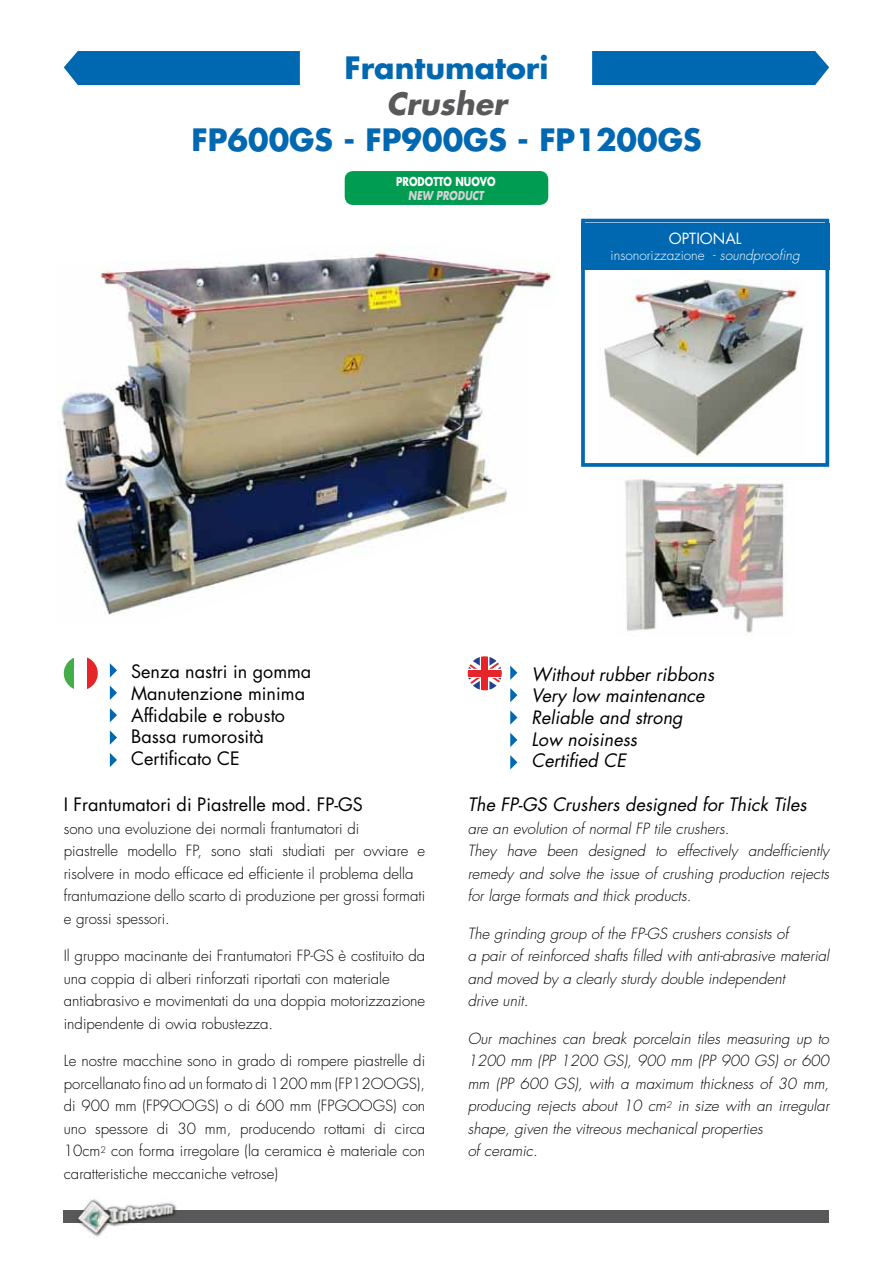
<style>
.page{position:relative;width:893px;height:1263px;background:#fff}
.page>*{position:absolute;margin:0;border:0;box-sizing:border-box;transform-origin:0 0}
.t1{font:700 30px "Futura";color:#0067b1}
.t2{font:italic 700 30px "Futura";color:#59595c}
.t3{font:18px/21.6px "Futura";color:#000}
.t4{font:italic 18px/21.6px "Futura";color:#000}
.t5{font:300 15px/22.5px "Futura";color:#000}
.t6{font:italic 300 15px/22.5px "Futura";color:#000}
.t7{font:15px "Futura";color:#fff}
.t8{font:300 13.5px "Futura";color:#fff}
.t9{font:700 12px "Futura";color:#fff;scale:.8 1}
.t10{font:italic 700 12px "Futura";color:#d1d3d4;scale:.8 1}
.s1{font-style:italic}
</style>
<div class="page">
<div style="left:64px;top:1210px;width:765px;height:13px;background:#59595c"></div>
<img style="left:77px;top:1199px;width:100px;height:38px">
<img style="left:625px;top:476px;width:159px;height:157px">
<img style="left:58px;top:250px;width:497px;height:365px">
<div style="left:592px;top:51px;width:237px;height:34px;background:#0067b1"></div>
<div style="left:64px;top:51px;width:236px;height:34px;background:#0067b1"></div>
<div style="left:345px;top:171px;width:203px;height:34px;background:#009c52;border-radius:9px"></div>
<svg style="left:110px;top:663px;width:7px;height:14px"></svg>
<svg style="left:510px;top:665px;width:7px;height:15px"></svg>
<svg style="left:110px;top:686px;width:7px;height:14px"></svg>
<svg style="left:510px;top:688px;width:7px;height:14px"></svg>
<svg style="left:110px;top:708px;width:7px;height:14px"></svg>
<svg style="left:510px;top:710px;width:7px;height:15px"></svg>
<svg style="left:110px;top:730px;width:7px;height:15px"></svg>
<svg style="left:110px;top:753px;width:7px;height:14px"></svg>
<svg style="left:510px;top:733px;width:7px;height:14px"></svg>
<svg style="left:510px;top:755px;width:7px;height:14px"></svg>
<svg style="left:88px;top:658px;width:10px;height:31px"></svg>
<svg style="left:64px;top:658px;width:10px;height:31px"></svg>
<svg style="left:468px;top:656px;width:34px;height:34px"></svg>
<div style="left:468px;top:670px;width:34px;height:6px;background:#e52529"></div>
<div style="left:482px;top:656px;width:6px;height:34px;background:#e52529"></div>
<svg style="left:468px;top:657px;width:12px;height:12px"></svg>
<svg style="left:468px;top:678px;width:12px;height:12px"></svg>
<svg style="left:489px;top:657px;width:13px;height:12px"></svg>
<svg style="left:489px;top:678px;width:12px;height:12px"></svg>
<img style="left:604px;top:279px;width:200px;height:177px">
<div style="left:581px;top:223px;width:248px;height:47px;background:#0067b1"></div>
<div style="left:581px;top:219px;width:248px;height:248px;border:4px solid #0067b1"></div>
<h1 class="t1" style="left:344px;top:47px;width:206px">Frantumatori</h1>
<h1 class="t2" style="left:386px;top:83px;width:122px">Crusher</h1>
<h1 class="t1" style="left:191px;top:119px;width:511px">FP600GS - FP900GS - FP1200GS</h1>
<p class="t9" style="left:396px;top:173px;width:126px">PRODOTTO NUOVO</p>
<p class="t10" style="left:408px;top:187px;width:96px">NEW PRODUCT</p>
<p class="t7" style="left:669px;top:228px;width:74px">OPTIONAL</p>
<p class="t8" style="left:611px;top:247px;width:191px">insonorizzazione - <span class="s1">soundproofing</span></p>
<p class="t3" style="left:131px;top:661px;width:182px">Senza nastri in gomma<br>Manutenzione minima<br>Affidabile e robusto<br>Bassa rumorosità<br>Certificato CE</p>
<p class="t4" style="left:532px;top:663px;width:184px">Without rubber ribbons<br>Very low maintenance<br>Reliable and strong<br>Low noisiness<br>Certified CE</p>
<p class="t3" style="left:64px;top:794px;width:301px">I Frantumatori di Piastrelle mod. FP-GS</p>
<p class="t5" style="left:64px;top:817px;width:363px">sono una evoluzione dei normali frantumatori di<br>piastrelle modello FP, sono stati studiati per ovviare e risolvere in modo efficace ed efficiente il problema della frantumazione dello scarto di produzione per grossi formati e grossi spessori.</p>
<p class="t5" style="left:64px;top:945px;width:363px">Il gruppo macinante dei Frantumatori FP-GS è costituito da una coppia di alberi rinforzati riportati con materiale antiabrasivo e movimentati da una doppia motorizzazione indipendente di owia robustezza.</p>
<p class="t5" style="left:64px;top:1050px;width:363px;text-align:justify">Le nostre macchine sono in grado di rompere piastrelle di porcellanato fino ad un formato di 1200 mm (FP12OOGS), di 900 mm (FP9OOGS) o di 600 mm (FPGOOGS) con uno spessore di 30 mm, producendo rottami di circa 10cm<sup>2</sup> con forma irregolare (la ceramica è materiale con caratteristiche meccaniche vetrose)</p>
<p class="t4" style="left:468px;top:794px;width:340px">The FP-GS Crushers designed for Thick Tiles</p>
<p class="t6" style="left:468px;top:817px;width:363px">are an evolution of normal FP tile crushers.<br>They have been designed to effectively andefficiently remedy and solve the issue of crushing production rejects for large formats and thick products.</p>
<p class="t6" style="left:468px;top:922px;width:363px">The grinding group of the FP-GS crushers consists of<br>a pair of reinforced shafts filled with anti-abrasive material and moved by a clearly sturdy double independent<br>drive unit.</p>
<p class="t6" style="left:468px;top:1027px;width:363px">Our machines can break porcelain tiles measuring up to 1200 mm (PP 1200 GS), 900 mm (PP 900 GS) or 600 mm (PP 600 GS), with a maximum thickness of 30 mm, producing rejects about 10 cm<sup>2</sup> in size with an irregular shape, given the vitreous mechanical properties<br>of ceramic.</p>
</div>
